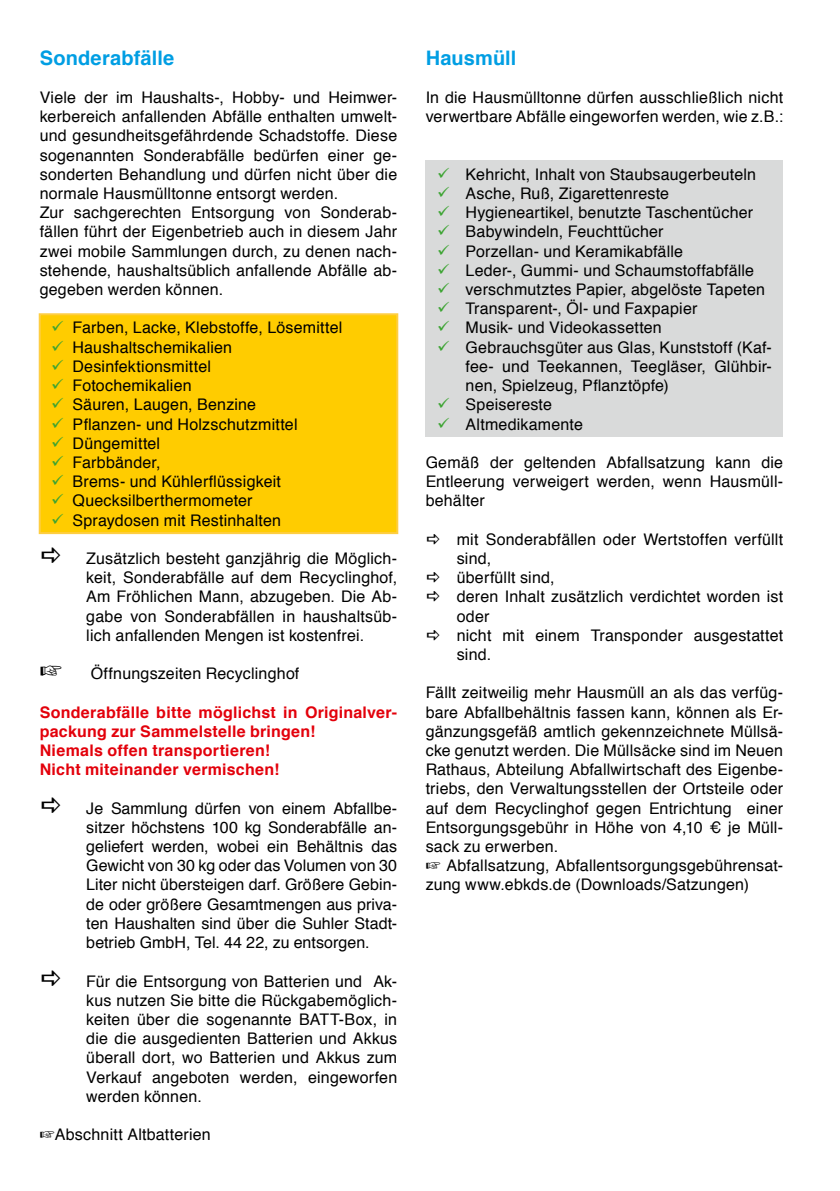
<style>
.page{position:relative;width:840px;height:1191px;background:#fff}
.page>*{position:absolute;margin:0;border:0;box-sizing:border-box;transform-origin:0 0}
.t1{font:700 20px "Helvetica";letter-spacing:.005em;color:#009ee3}
.t2{font:16px/19.2px "Helvetica";letter-spacing:.01em;color:#000;text-align:justify}
.t3{font:700 16px/19.2px "Helvetica";letter-spacing:.015em;color:#e3000b}
.s1{color:#3ca432}
</style>
<div class="page">
<div style="left:39px;top:313px;width:359px;height:221px;background:#fc0;border:2px solid #fece42"></div>
<div style="left:425px;top:161px;width:357px;height:276px;background:#d9dada"></div>
<p class="t1" style="left:40px;top:41px;width:136px">Sonderabfälle</p>
<p class="t2" style="left:40px;top:88px;width:359px;text-align:left">Viele der im Haushalts-, Hobby- und Heimwer&shy;kerbereich anfallenden Abfälle enthalten umwelt&shy;und gesundheitsgefährdende Schadstoffe. Diese sogenannten Sonderabfälle bedürfen einer ge&shy;sonderten Behandlung und dürfen nicht über die normale Hausmülltonne entsorgt werden.<br>Zur sachgerechten Entsorgung von Sonderab&shy;fällen führt der Eigenbetrieb auch in diesem Jahr zwei mobile Sammlungen durch, zu denen nach&shy;stehende, haushaltsüblich anfallende Abfälle ab&shy;gegeben werden können.</p>
<p class="t2" style="left:51px;top:319px;width:292px"><span class="s1">✓</span> Farben, Lacke, Klebstoffe, Lösemittel</p>
<p class="t2" style="left:51px;top:338px;width:182px"><span class="s1">✓</span> Haushaltschemikalien</p>
<p class="t2" style="left:51px;top:357px;width:161px"><span class="s1">✓</span> Desinfektionsmittel</p>
<p class="t2" style="left:51px;top:376px;width:142px"><span class="s1">✓</span> Fotochemikalien</p>
<p class="t2" style="left:51px;top:395px;width:206px"><span class="s1">✓</span> Säuren, Laugen, Benzine</p>
<p class="t2" style="left:51px;top:415px;width:248px"><span class="s1">✓</span> Pflanzen- und Holzschutzmittel</p>
<p class="t2" style="left:51px;top:434px;width:110px"><span class="s1">✓</span> Düngemittel</p>
<p class="t2" style="left:51px;top:453px;width:111px"><span class="s1">✓</span> Farbbänder,</p>
<p class="t2" style="left:51px;top:472px;width:231px"><span class="s1">✓</span> Brems- und Kühlerflüssigkeit</p>
<p class="t2" style="left:51px;top:491px;width:203px"><span class="s1">✓</span> Quecksilberthermometer</p>
<p class="t2" style="left:51px;top:511px;width:231px"><span class="s1">✓</span> Spraydosen mit Restinhalten</p>
<p class="t2" style="left:86px;top:549px;width:312px">Zusätzlich besteht ganzjährig die Möglich&shy;keit, Sonderabfälle auf dem Recyclinghof, Am Fröhlichen Mann, abzugeben. Die Ab&shy;gabe von Sonderabfällen in haushaltsüb&shy;lich anfallenden Mengen ist kostenfrei.</p>
<p class="t2" style="left:91px;top:664px;width:210px">Öffnungszeiten Recyclinghof</p>
<p class="t3" style="left:40px;top:702px;width:359px">Sonderabfälle bitte möglichst in Originalver&shy;packung zur Sammelstelle bringen!<br>Niemals offen transportieren!<br>Nicht miteinander vermischen!</p>
<p class="t2" style="left:86px;top:799px;width:312px">Je Sammlung dürfen von einem Abfallbe&shy;sitzer höchstens 100 kg Sonderabfälle an&shy;geliefert werden, wobei ein Behältnis das Gewicht von 30 kg oder das Volumen von 30<br>Liter nicht übersteigen darf. Größere Gebin&shy;de oder größere Gesamtmengen aus priva&shy;ten Haushalten sind über die Suhler Stadt&shy;betrieb GmbH, Tel. 44 22, zu entsorgen.</p>
<p class="t2" style="left:86px;top:971px;width:312px">Für die Entsorgung von Batterien und Ak&shy;kus nutzen Sie bitte die Rückgabemöglich&shy;keiten über die sogenannte BATT-Box, in die die ausgedienten Batterien und Akkus überall dort, wo Batterien und Akkus zum Verkauf angeboten werden, eingeworfen werden können.</p>
<p class="t2" style="left:55px;top:1125px;width:157px">Abschnitt Altbatterien</p>
<p class="t1" style="left:425px;top:41px;width:92px">Hausmüll</p>
<p class="t2" style="left:425px;top:88px;width:359px">In die Hausmülltonne dürfen ausschließlich nicht verwertbare Abfälle eingeworfen werden, wie z.B.:</p>
<p class="t2" style="left:437px;top:165px;width:320px"><span class="s1">✓</span> Kehricht, Inhalt von Staubsaugerbeuteln</p>
<p class="t2" style="left:437px;top:184px;width:233px"><span class="s1">✓</span> Asche, Ruß, Zigarettenreste</p>
<p class="t2" style="left:437px;top:203px;width:317px"><span class="s1">✓</span> Hygieneartikel, benutzte Taschentücher</p>
<p class="t2" style="left:437px;top:223px;width:228px"><span class="s1">✓</span> Babywindeln, Feuchttücher</p>
<p class="t2" style="left:437px;top:242px;width:247px"><span class="s1">✓</span> Porzellan- und Keramikabfälle</p>
<p class="t2" style="left:437px;top:261px;width:318px"><span class="s1">✓</span> Leder-, Gummi- und Schaumstoffabfälle</p>
<p class="t2" style="left:437px;top:280px;width:329px"><span class="s1">✓</span> verschmutztes Papier, abgelöste Tapeten</p>
<p class="t2" style="left:437px;top:299px;width:262px"><span class="s1">✓</span> Transparent-, Öl- und Faxpapier</p>
<p class="t2" style="left:437px;top:319px;width:226px"><span class="s1">✓</span> Musik- und Videokassetten</p>
<p class="t2" style="left:465px;top:338px;width:307px;text-indent:-29px"><span class="s1">✓</span> Gebrauchsgüter aus Glas, Kunststoff (Kaf&shy;fee- und Teekannen, Teegläser, Glühbir&shy;nen, Spielzeug, Pflanztöpfe)</p>
<p class="t2" style="left:437px;top:395px;width:116px"><span class="s1">✓</span> Speisereste</p>
<p class="t2" style="left:437px;top:415px;width:147px"><span class="s1">✓</span> Altmedikamente</p>
<p class="t2" style="left:425px;top:453px;width:359px">Gemäß der geltenden Abfallsatzung kann die Entleerung verweigert werden, wenn Hausmüll&shy;behälter</p>
<p class="t2" style="left:456px;top:530px;width:328px;text-align:left">mit Sonderabfällen oder Wertstoffen verfüllt sind,<br>überfüllt sind,<br>deren Inhalt zusätzlich verdichtet worden ist oder<br>nicht mit einem Transponder ausgestattet sind.</p>
<p class="t2" style="left:425px;top:683px;width:359px">Fällt zeitweilig mehr Hausmüll an als das verfüg&shy;bare Abfallbehältnis fassen kann, können als Er&shy;gänzungsgefäß amtlich gekennzeichnete Müllsä&shy;cke genutzt werden. Die Müllsäcke sind im Neuen Rathaus, Abteilung Abfallwirtschaft des Eigenbe&shy;triebs, den Verwaltungsstellen der Ortsteile oder auf dem Recyclinghof gegen Entrichtung einer Entsorgungsgebühr in Höhe von 4,10 € je Müll&shy;sack zu erwerben.</p>
<p class="t2" style="left:425px;top:856px;width:359px;text-indent:21px">Abfallsatzung, Abfallentsorgungsgebührensat&shy;zung www.ebkds.de (Downloads/Satzungen)</p>
</div>
